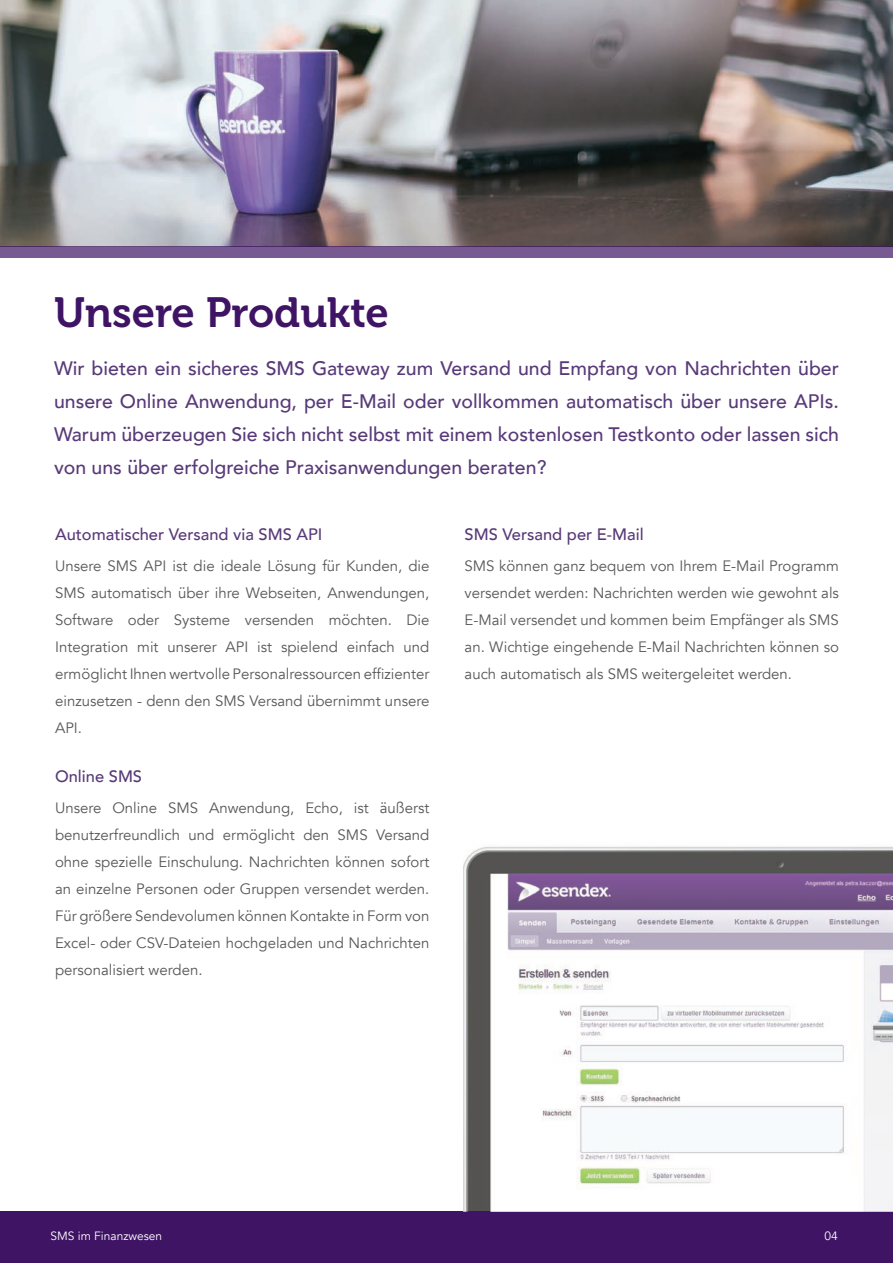
<style>
.page{position:relative;width:893px;height:1263px;background:#fff}
.page>*{position:absolute;margin:0;border:0;box-sizing:border-box;transform-origin:0 0}
.t1{font:42px "Museo 700";color:#3f1464}
.t2{font:500 19.5px/33px "Avenir";color:#593a79;text-align:justify}
.t3{font:500 16.5px "Avenir";color:#593a79}
.t4{font:15px/27px "Avenir";color:#57585a;text-align:justify}
.t5{font:12px "Avenir";color:#fff}
</style>
<div class="page">
<div style="left:0;top:1212px;width:893px;height:51px;background:#3f1464"></div>
<img style="left:463px;top:846px;width:430px;height:366px">
<img style="left:0;top:0;width:893px;height:247px">
<div style="left:0;top:247px;width:893px;height:11px;background:#785a92"></div>
<h1 class="t1" style="left:54px;top:289px;width:336px">Unsere Produkte</h1>
<p class="t2" style="left:54px;top:351px;width:786px">Wir bieten ein sicheres SMS Gateway zum Versand und Empfang von Nachrichten über unsere Online Anwendung, per E-Mail oder vollkommen automatisch über unsere APIs.<br>Warum überzeugen Sie sich nicht selbst mit einem kostenlosen Testkonto oder lassen sich von uns über erfolgreiche Praxisanwendungen beraten?</p>
<p class="t3" style="left:55px;top:520px;width:269px">Automatischer Versand via SMS API</p>
<p class="t4" style="left:55px;top:553px;width:376px">Unsere SMS API ist die ideale Lösung für Kunden, die SMS automatisch über ihre Webseiten, Anwendungen, Software oder Systeme versenden möchten. Die Integration mit unserer API ist spielend einfach und ermöglicht Ihnen wertvolle Personalressourcen effizienter einzusetzen - denn den SMS Versand übernimmt unsere API.</p>
<p class="t3" style="left:55px;top:761px;width:89px">Online SMS</p>
<p class="t4" style="left:55px;top:794px;width:376px">Unsere Online SMS Anwendung, Echo, ist äußerst benutzerfreundlich und ermöglicht den SMS Versand ohne spezielle Einschulung. Nachrichten können sofort an einzelne Personen oder Gruppen versendet werden.<br>Für größere Sendevolumen können Kontakte in Form von Excel- oder CSV-Dateien hochgeladen und Nachrichten personalisiert werden.</p>
<p class="t3" style="left:465px;top:520px;width:181px">SMS Versand per E-Mail</p>
<p class="t4" style="left:465px;top:553px;width:376px">SMS können ganz bequem von Ihrem E-Mail Programm versendet werden: Nachrichten werden wie gewohnt als E-Mail versendet und kommen beim Empfänger als SMS an. Wichtige eingehende E-Mail Nachrichten können so auch automatisch als SMS weitergeleitet werden.</p>
<p class="t5" style="left:50px;top:1229px;width:113px">SMS im Finanzwesen</p>
<p class="t5" style="left:824px;top:1229px;width:15px">04</p>
</div>
